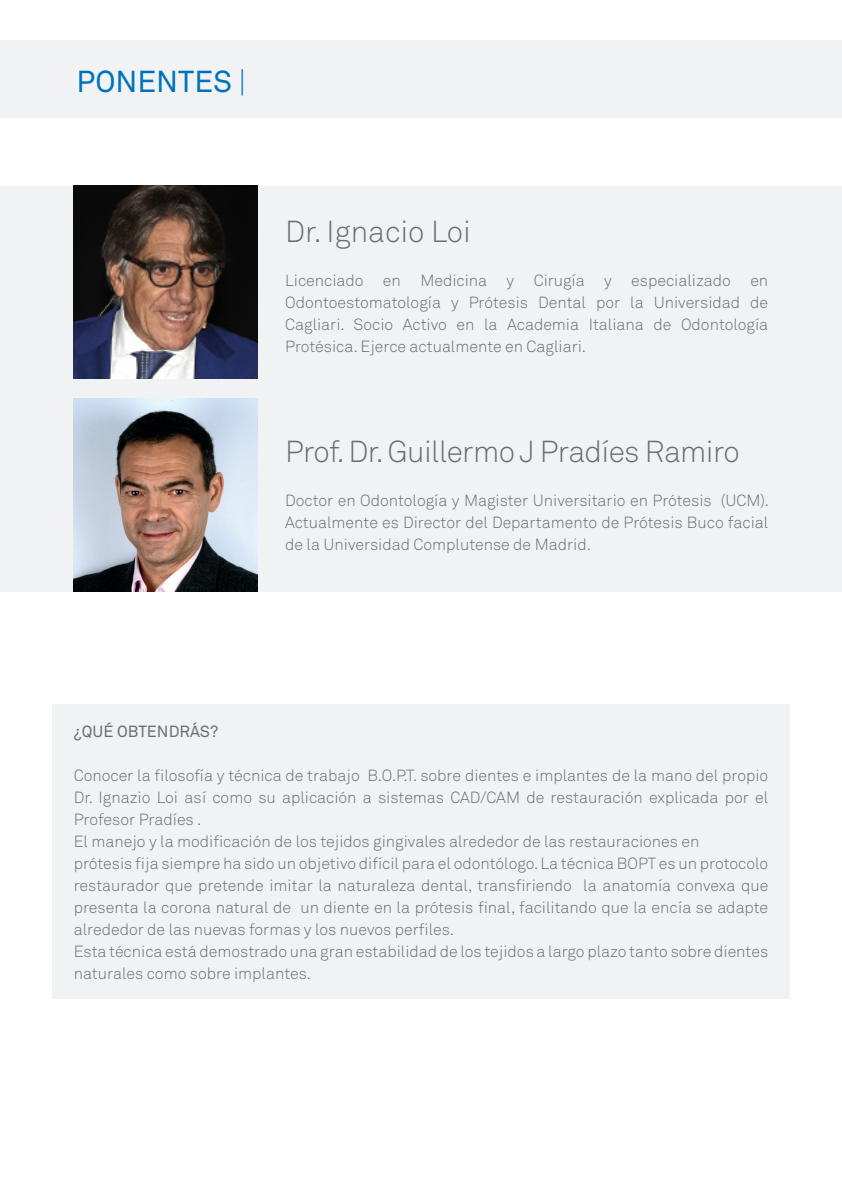
<style>
.page{position:relative;width:842px;height:1191px;background:#fff}
.page>*{position:absolute;margin:0;border:0;box-sizing:border-box;transform-origin:0 0}
.t1{font:30px "Akkurat Light Pro";letter-spacing:-.02em;color:#6c6d70}
.t2{font:30px "Akkurat Light Pro";color:#6c6d70}
.t3{font:30px "Akkurat Pro";color:#0072bc}
.t4{font:16px/22px "Akkurat Light Pro";color:#6c6d70;text-align:justify}
.t5{font:16px "Akkurat Pro";color:#6c6d70}
.s1{font-family:"Akkurat Light Pro"}
</style>
<div class="page">
<div style="left:0;top:40px;width:842px;height:78px;background:#f1f2f3"></div>
<div style="left:0;top:186px;width:842px;height:405px;background:#f1f2f3"></div>
<img style="left:74px;top:186px;width:183px;height:192px">
<img style="left:74px;top:399px;width:183px;height:192px">
<div style="left:52px;top:704px;width:738px;height:295px;background:#f1f2f3"></div>
<h1 class="t3" style="left:77px;top:64px;width:171px">PONENTES <span class="s1">|</span></h1>
<h1 class="t2" style="left:285px;top:214px;width:187px">Dr. Ignacio Loi</h1>
<p class="t4" style="left:285px;top:270px;width:485px">Licenciado en Medicina y Cirugía y especializado en Odontoestomatología y Prótesis Dental por la Universidad de Cagliari. Socio Activo en la Academia Italiana de Odontología Protésica. Ejerce actualmente en Cagliari.</p>
<h1 class="t1" style="left:285px;top:434px;width:456px">Prof. Dr. Guillermo J Pradíes Ramiro</h1>
<p class="t4" style="left:285px;top:490px;width:485px">Doctor en Odontología y Magister Universitario en Prótesis (UCM).<br>Actualmente es Director del Departamento de Prótesis Buco facial de la Universidad Complutense de Madrid.</p>
<p class="t5" style="left:74px;top:722px;width:146px">¿QUÉ OBTENDRÁS?</p>
<p class="t4" style="left:74px;top:764px;width:696px;text-align:left">Conocer la filosofía y técnica de trabajo B.O.P.T. sobre dientes e implantes de la mano del propio Dr. Ignazio Loi así como su aplicación a sistemas CAD/CAM de restauración explicada por el Profesor Pradíes .<br>El manejo y la modificación de los tejidos gingivales alrededor de las restauraciones en<br>prótesis fija siempre ha sido un objetivo difícil para el odontólogo. La técnica BOPT es un protocolo restaurador que pretende imitar la naturaleza dental, transfiriendo la anatomía convexa que presenta la corona natural de un diente en la prótesis final, facilitando que la encía se adapte alrededor de las nuevas formas y los nuevos perfiles.<br>Esta técnica está demostrado una gran estabilidad de los tejidos a largo plazo tanto sobre dientes naturales como sobre implantes.</p>
</div>
